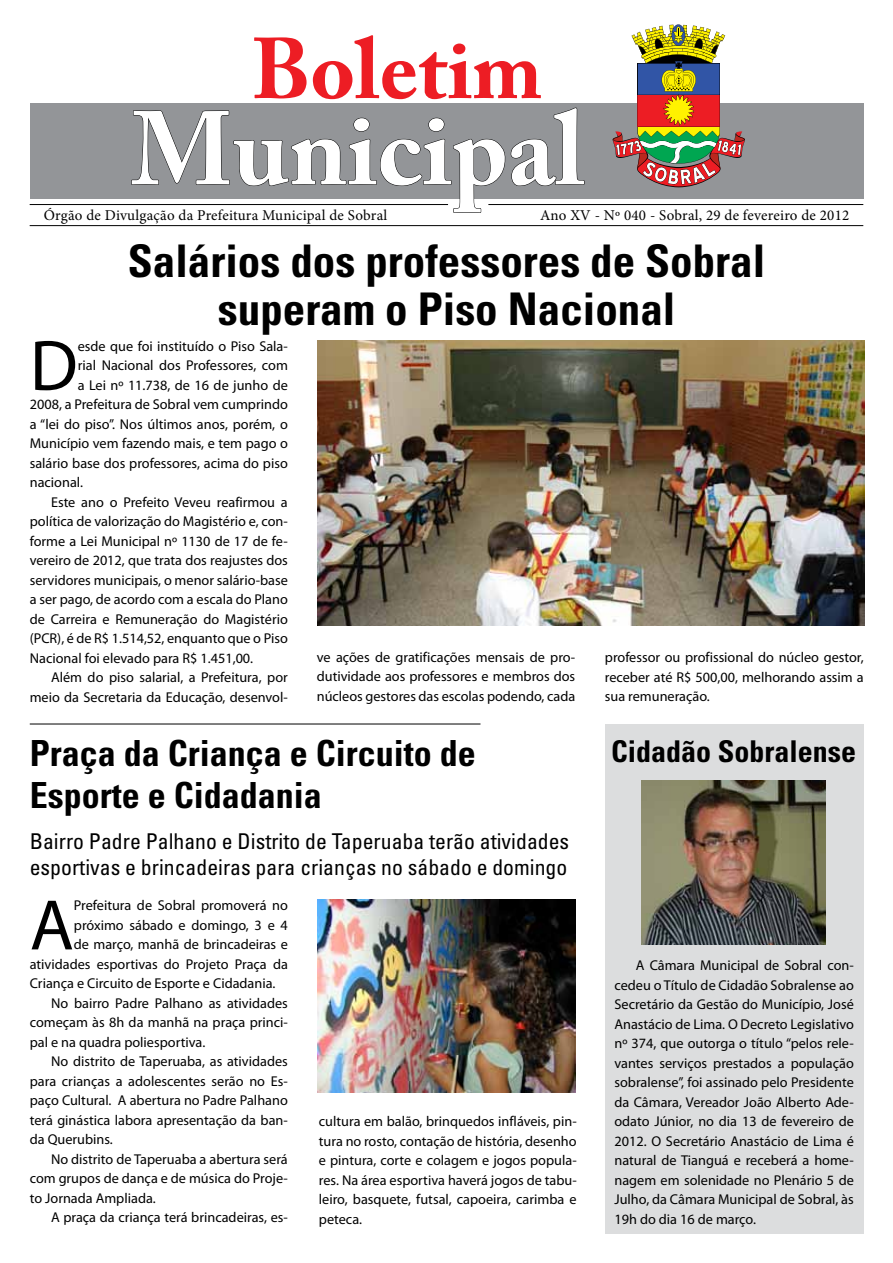
<style>
.page{position:relative;width:893px;height:1263px;background:#fff}
.page>*{position:absolute;margin:0;border:0;box-sizing:border-box;transform-origin:0 0}
.t1{font:700 103.05px "Adobe Caslon Pro";color:#f1f1f2}
.t2{font:700 85.2px "Adobe Caslon Pro";color:#ed1d24}
.t3{font:72.15px "Myriad Pro";color:#000}
.t4{font:700 condensed 45px/48px "Univers";color:#000;text-align:center}
.t5{font:700 condensed 36px/42px "Univers";color:#000}
.t6{font:700 condensed 30px "Univers";color:#000}
.t7{font:condensed 21.75px/25.5px "Univers";color:#000}
.t8{font:15px "Minion Pro";letter-spacing:.015em;color:#000}
.t9{font:14.25px/19.5px "Myriad Pro";color:#000;text-align:justify}
</style>
<div class="page">
<hr style="left:30px;top:225px;width:833px;height:1px;background:#000">
<div style="left:30px;top:104px;width:833px;height:95px;background:#939598"></div>
<hr style="left:30px;top:204px;width:418px;height:1px;background:#000">
<hr style="left:488px;top:204px;width:375px;height:1px;background:#000">
<svg style="left:131px;top:110px;width:374px;height:103px"></svg>
<svg style="left:511px;top:107px;width:74px;height:79px"></svg>
<svg style="left:609px;top:24px;width:140px;height:163px"></svg>
<div style="left:605px;top:725px;width:258px;height:509px;background:#dcddde"></div>
<hr style="left:30px;top:724px;width:450px;height:1px;background:#000">
<img style="left:317px;top:341px;width:548px;height:284px">
<img style="left:318px;top:900px;width:257px;height:193px">
<img style="left:642px;top:780px;width:183px;height:164px">
<h2 class="t2" style="left:252px;top:19px;width:292px">Boletim</h2>
<h1 class="t1" style="left:131px;top:88px;width:455px">Municipal</h1>
<p class="t8" style="left:44px;top:205px;width:345px">Órgão de Divulgação da Prefeitura Municipal de Sobral</p>
<p class="t8" style="left:540px;top:205px;width:311px">Ano XV - Nº 040 - Sobral, 29 de fevereiro de 2012</p>
<h3 class="t4" style="left:128px;top:237px;width:639px">Salários dos professores de Sobral superam o Piso Nacional</h3>
<h3 class="t3" style="left:30px;top:321px;width:50px">D</h3>
<p class="t9" style="left:78px;top:336px;width:212px">esde que foi instituído o Piso Sala-</p>
<p class="t9" style="left:78px;top:356px;width:212px">rial Nacional dos Professores, com</p>
<p class="t9" style="left:78px;top:375px;width:212px">a Lei nº 11.738, de 16 de junho de</p>
<p class="t9" style="left:30px;top:395px;width:260px">2008, a Prefeitura de Sobral vem cumprindo</p>
<p class="t9" style="left:30px;top:414px;width:260px">a “lei do piso”. Nos últimos anos, porém, o</p>
<p class="t9" style="left:30px;top:434px;width:260px">Município vem fazendo mais, e tem pago o</p>
<p class="t9" style="left:30px;top:453px;width:260px">salário base dos professores, acima do piso</p>
<p class="t9" style="left:30px;top:473px;width:55px">nacional.</p>
<p class="t9" style="left:51px;top:492px;width:238px">Este ano o Prefeito Veveu reafirmou a</p>
<p class="t9" style="left:30px;top:512px;width:260px">política de valorização do Magistério e, con-</p>
<p class="t9" style="left:30px;top:531px;width:260px">forme a Lei Municipal nº 1130 de 17 de fe-</p>
<p class="t9" style="left:30px;top:551px;width:260px">vereiro de 2012, que trata dos reajustes dos</p>
<p class="t9" style="left:30px;top:570px;width:260px">servidores municipais, o menor salário-base</p>
<p class="t9" style="left:30px;top:590px;width:260px">a ser pago, de acordo com a escala do Plano</p>
<p class="t9" style="left:30px;top:609px;width:260px">de Carreira e Remuneração do Magistério</p>
<p class="t9" style="left:30px;top:629px;width:260px">(PCR), é de R$ 1.514,52, enquanto que o Piso</p>
<p class="t9" style="left:30px;top:648px;width:225px">Nacional foi elevado para R$ 1.451,00.</p>
<p class="t9" style="left:51px;top:667px;width:238px">Além do piso salarial, a Prefeitura, por</p>
<p class="t9" style="left:30px;top:687px;width:260px">meio da Secretaria da Educação, desenvol-</p>
<p class="t9" style="left:317px;top:647px;width:260px">ve ações de gratificações mensais de pro&shy;dutividade aos professores e membros dos núcleos gestores das escolas podendo, cada</p>
<h3 class="t5" style="left:30px;top:732px;width:448px">Praça da Criança e Circuito de<br>Esporte e Cidadania</h3>
<p class="t9" style="left:605px;top:647px;width:260px">professor ou profissional do núcleo gestor, receber até R$ 500,00, melhorando assim a sua remuneração.</p>
<h3 class="t6" style="left:611px;top:732px;width:247px">Cidadão Sobralense</h3>
<h3 class="t7" style="left:30px;top:828px;width:541px">Bairro Padre Palhano e Distrito de Taperuaba terão atividades esportivas e brincadeiras para crianças no sábado e domingo</h3>
<h3 class="t3" style="left:30px;top:881px;width:46px">A</h3>
<p class="t9" style="left:74px;top:896px;width:215px">Prefeitura de Sobral promoverá no</p>
<p class="t9" style="left:74px;top:915px;width:215px">próximo sábado e domingo, 3 e 4</p>
<p class="t9" style="left:74px;top:935px;width:215px">de março, manhã de brincadeiras e</p>
<p class="t9" style="left:30px;top:954px;width:260px">atividades esportivas do Projeto Praça da</p>
<p class="t9" style="left:30px;top:974px;width:247px">Criança e Circuito de Esporte e Cidadania.</p>
<p class="t9" style="left:51px;top:993px;width:238px">No bairro Padre Palhano as atividades</p>
<p class="t9" style="left:30px;top:1012px;width:260px">começam às 8h da manhã na praça princi-</p>
<p class="t9" style="left:30px;top:1032px;width:177px">pal e na quadra poliesportiva.</p>
<p class="t9" style="left:51px;top:1051px;width:238px">No distrito de Taperuaba, as atividades</p>
<p class="t9" style="left:30px;top:1071px;width:260px">para crianças a adolescentes serão no Es-</p>
<p class="t9" style="left:30px;top:1090px;width:260px">paço Cultural. A abertura no Padre Palhano</p>
<p class="t9" style="left:30px;top:1110px;width:260px">terá ginástica labora apresentação da ban-</p>
<p class="t9" style="left:30px;top:1129px;width:85px">da Querubins.</p>
<p class="t9" style="left:51px;top:1149px;width:238px">No distrito de Taperuaba a abertura será</p>
<p class="t9" style="left:30px;top:1168px;width:260px">com grupos de dança e de música do Proje-</p>
<p class="t9" style="left:30px;top:1188px;width:128px">to Jornada Ampliada.</p>
<p class="t9" style="left:51px;top:1207px;width:238px">A praça da criança terá brincadeiras, es-</p>
<p class="t9" style="left:319px;top:1111px;width:259px">cultura em balão, brinquedos infláveis, pin&shy;tura no rosto, contação de história, desenho e pintura, corte e colagem e jogos popula&shy;res. Na área esportiva haverá jogos de tabu&shy;leiro, basquete, futsal, capoeira, carimba e peteca.</p>
<p class="t9" style="left:614px;top:955px;width:241px;text-indent:21px">A Câmara Municipal de Sobral con&shy;cedeu o Título de Cidadão Sobralense ao Secretário da Gestão do Município, José Anastácio de Lima. O Decreto Legislativo nº 374, que outorga o título “pelos rele&shy;vantes serviços prestados a população sobralense”, foi assinado pelo Presidente da Câmara, Vereador João Alberto Ade&shy;odato Júnior, no dia 13 de fevereiro de 2012. O Secretário Anastácio de Lima é natural de Tianguá e receberá a home&shy;nagem em solenidade no Plenário 5 de Julho, da Câmara Municipal de Sobral, às 19h do dia 16 de março.</p>
</div>
